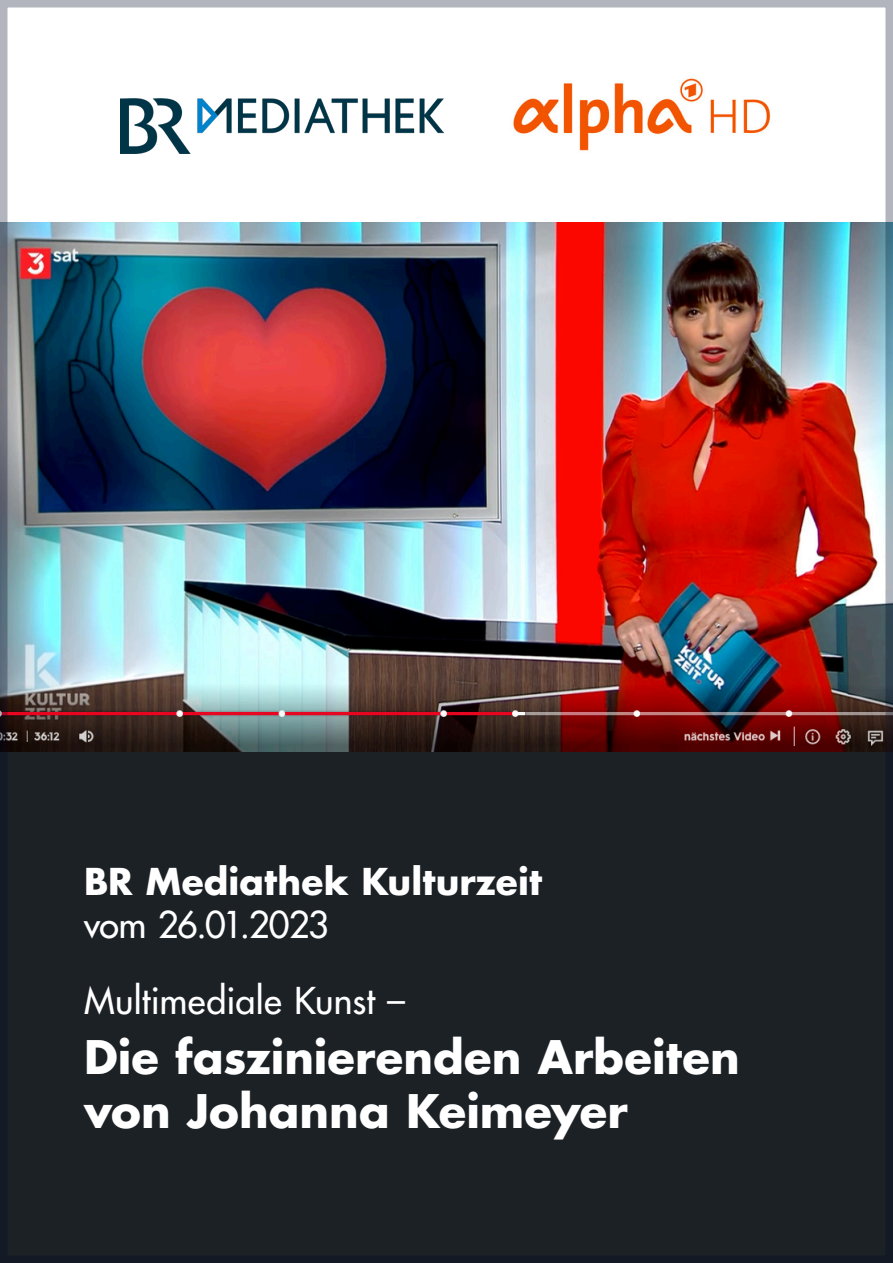
<style>
.page{position:relative;width:893px;height:1263px;background:#fff}
.page>*{position:absolute;margin:0;border:0;box-sizing:border-box;transform-origin:0 0}
.t1{font:700 45px "Futura Std";color:#fff}
.t2{font:700 36px "Futura Std";letter-spacing:.005em;color:#fff}
.t3{font:500 36px "Futura Std";color:#fff}
.t4{font:500 36px "Futura Std";letter-spacing:-.025em;color:#fff}
</style>
<div class="page">
<img style="left:513px;top:78px;width:258px;height:73px">
<img style="left:121px;top:98px;width:323px;height:55px">
<img style="left:9px;top:222px;width:875px;height:530px">
<div style="left:0;top:752px;width:893px;height:511px;background:#1c2126"></div>
<div style="left:0;top:0;width:893px;height:1263px;border:8px solid #010a26"></div>
<p class="t2" style="left:84px;top:857px;width:460px">BR Mediathek Kulturzeit</p>
<p class="t4" style="left:84px;top:902px;width:247px">vom 26.01.2023</p>
<p class="t3" style="left:84px;top:978px;width:323px">Multimediale Kunst –</p>
<p class="t1" style="left:84px;top:1027px;width:657px">Die faszinierenden Arbeiten</p>
<p class="t1" style="left:84px;top:1081px;width:545px">von Johanna Keimeyer</p>
</div>
